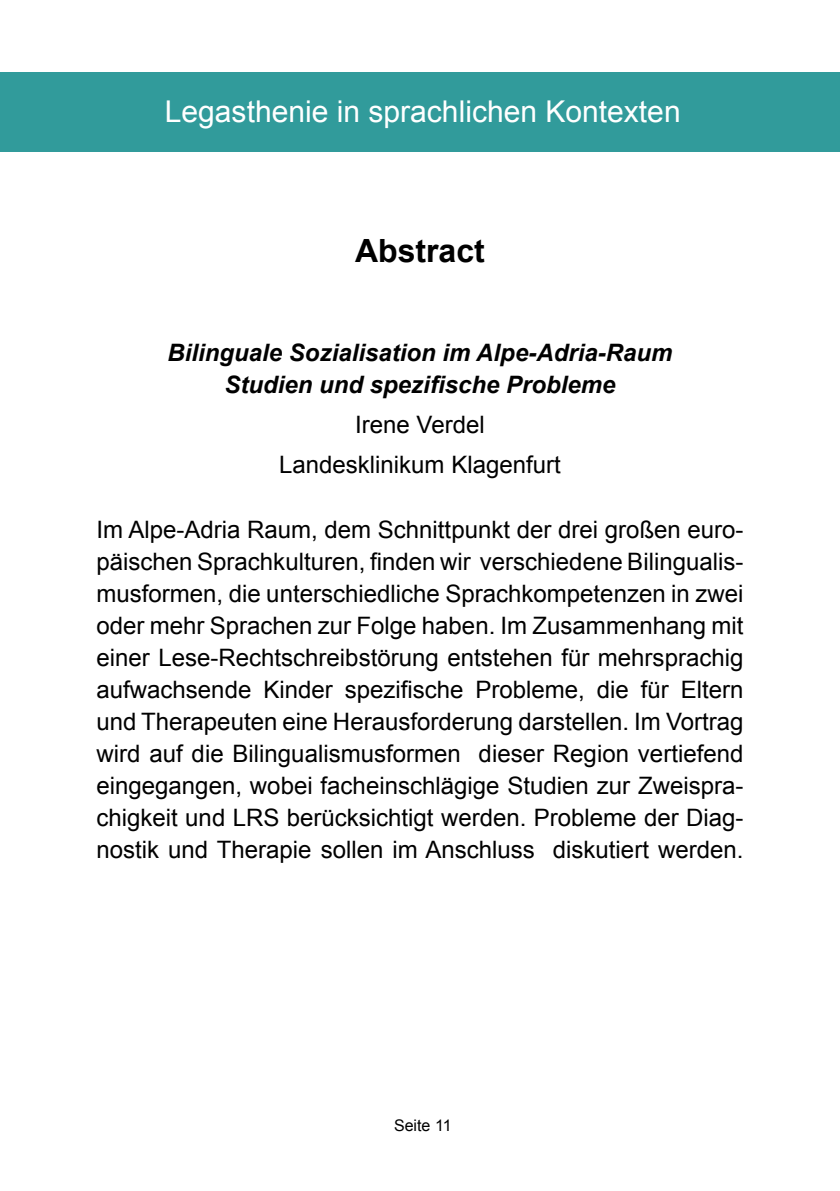
<style>
.page{position:relative;width:840px;height:1191px;background:#fff}
.page>*{position:absolute;margin:0;border:0;box-sizing:border-box;transform-origin:0 0}
.t1{font:700 32px "Arial";color:#000}
.t2{font:30px "Arial";color:#fff}
.t3{font:24px/32px "Arial";color:#000;text-align:center}
.t4{font:italic 700 24px/32px "Arial";color:#000;text-align:center}
.t5{font:16px "Arial";color:#000}
</style>
<div class="page">
<div style="left:0;top:72px;width:839px;height:79px;background:#319b9b"></div>
<p class="t2" style="left:165px;top:92px;width:517px">Legasthenie in sprachlichen Kontexten</p>
<h1 class="t1" style="left:355px;top:229px;width:131px">Abstract</h1>
<p class="t4" style="left:167px;top:338px;width:506px">Bilinguale Sozialisation im Alpe-Adria-Raum<br>Studien und spezifische Probleme</p>
<p class="t3" style="left:279px;top:405px;width:283px;line-height:40px">Irene Verdel<br>Landesklinikum Klagenfurt</p>
<p class="t3" style="left:96px;top:513px;width:648px;text-align:justify">Im Alpe-Adria Raum, dem Schnittpunkt der drei großen euro&shy;päischen Sprachkulturen, finden wir verschiedene Bilingualis&shy;musformen, die unterschiedliche Sprachkompetenzen in zwei oder mehr Sprachen zur Folge haben. Im Zusammenhang mit einer Lese-Rechtschreibstörung entstehen für mehrsprachig aufwachsende Kinder spezifische Probleme, die für Eltern und Therapeuten eine Herausforderung darstellen. Im Vortrag wird auf die Bilingualismusformen dieser Region vertiefend eingegangen, wobei facheinschlägige Studien zur Zweispra&shy;chigkeit und LRS berücksichtigt werden. Probleme der Diag&shy;nostik und Therapie sollen im Anschluss diskutiert werden.</p>
<p class="t5" style="left:394px;top:1114px;width:59px">Seite 11</p>
</div>
